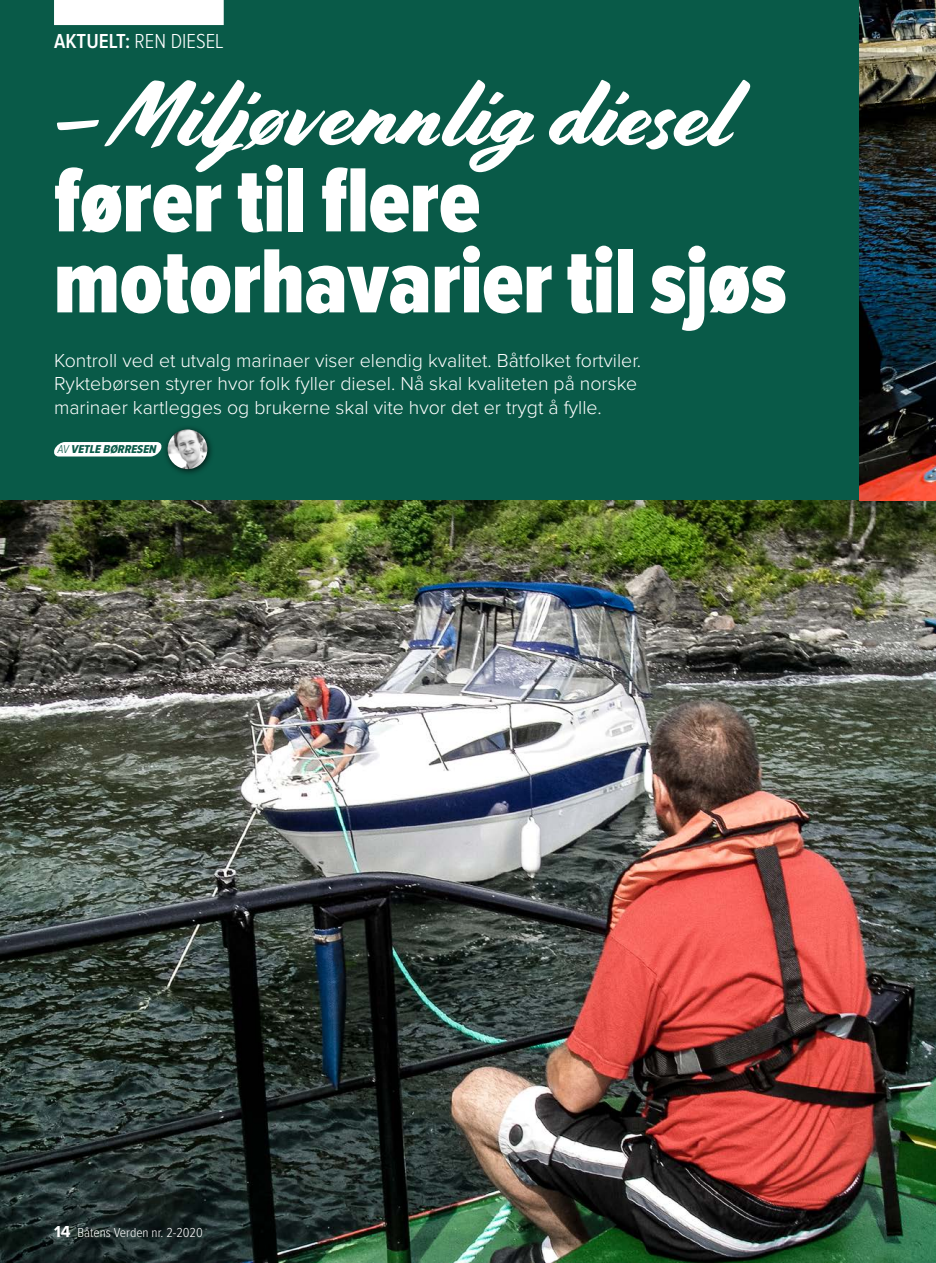
<style>
.page{position:relative;width:936px;height:1263px;background:#fff}
.page>*{position:absolute;margin:0;border:0;box-sizing:border-box;transform-origin:0 0}
.t1{font:900 94.5px/81px "Proxima Nova Ex Cn";color:#fff}
.t2{font:91.5px "Cortado";letter-spacing:-.005em;color:#fff}
.t3{font:300 21px "Proxima Nova Cond";color:#fff}
.t4{font:300 19.5px/23.4px "Proxima Nova";color:#fff}
.t5{font:300 13.5px "Proxima Nova Cond";color:#fff}
.t6{font:italic 11.85px "Proxima Nova Cond Extrabld";color:#095a48}
.s1{font-weight:600}
.s2{font-family:"Proxima Nova Cond";font-weight:300}
.s3{font-family:"Proxima Nova";font-weight:700;font-size:16.5px}
</style>
<div class="page">
<div style="left:0;top:0;width:935px;height:501px;background:#095a48"></div>
<div style="left:162px;top:424px;width:53px;height:53px;background:#000;opacity:.75"></div>
<img style="left:168px;top:429px;width:39px;height:40px;border-radius:20px">
<svg style="left:54px;top:442px;width:110px;height:14px;background:#eff4f3"></svg>
<div style="left:54px;top:0;width:170px;height:25px;background:#fff"></div>
<img style="left:0;top:501px;width:935px;height:762px">
<img style="left:859px;top:0;width:76px;height:501px">
<p class="t3" style="left:54px;top:31px;width:171px"><span class="s1">AKTUELT:</span> REN DIESEL</p>
<h2 class="t2" style="left:54px;top:61px;width:683px">– Miljøvennlig diesel</h2>
<h1 class="t1" style="left:54px;top:163px;width:733px">fører til flere motorhavarier til sjøs</h1>
<p class="t4" style="left:54px;top:348px;width:588px">Kontroll ved et utvalg marinaer viser elendig kvalitet. Båtfolket fortviler.<br>Ryktebørsen styrer hvor folk fyller diesel. Nå skal kvaliteten på norske marinaer kartlegges og brukerne skal vite hvor det er trygt å fylle.</p>
<p class="t6" style="left:57px;top:441px;width:104px"><span class="s2">AV</span> VETLEBØRRESEN</p>
<p class="t5" style="left:54px;top:1226px;width:150px"><span class="s3">14</span> Båtens Verden nr. 2-2020</p>
</div>
